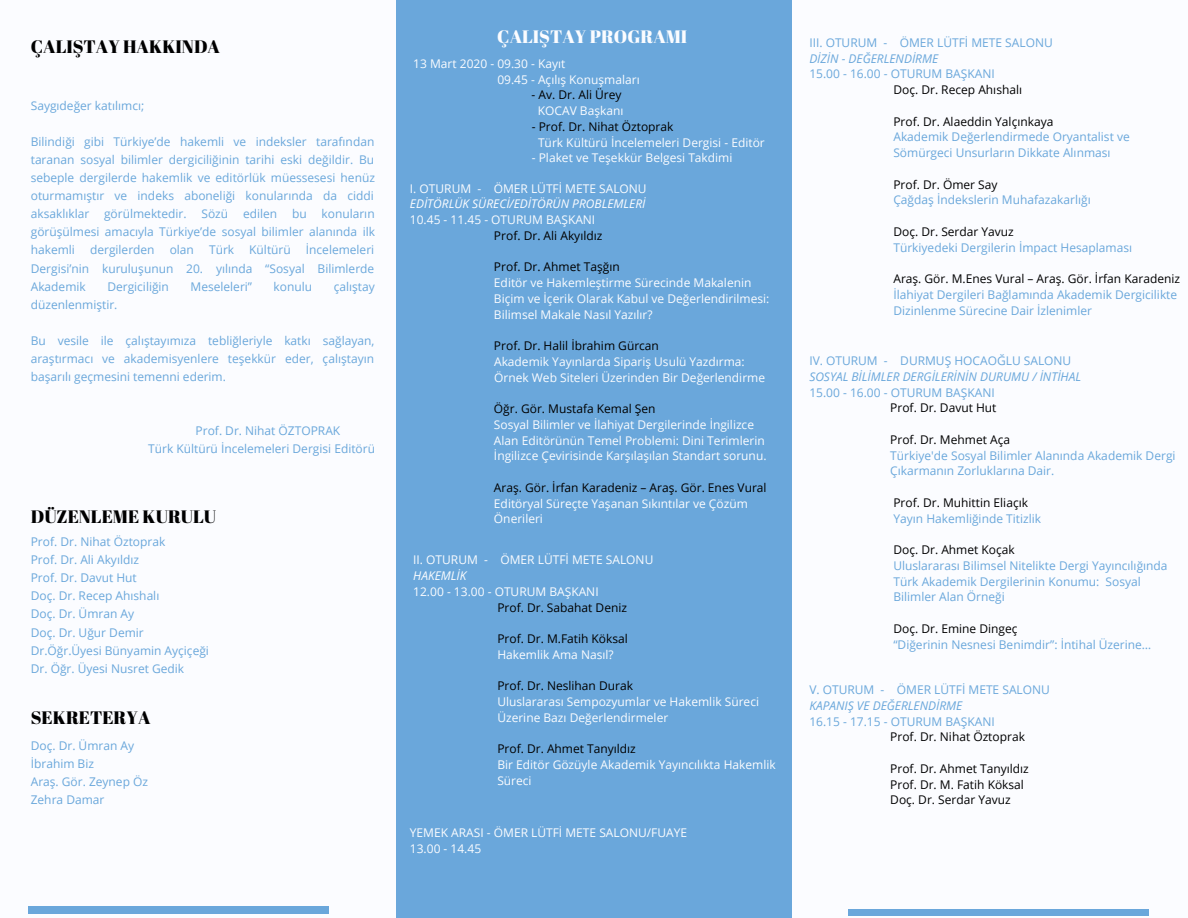
<style>
.page{position:relative;width:1188px;height:918px;background:#fbfcff}
.page>*{position:absolute;margin:0;border:0;box-sizing:border-box;transform-origin:0 0}
.t1{font:18px "Abril Fatface";color:#000}
.t2{font:18px "Abril Fatface";color:#fbfcff}
.t3{font:12px/18.1px "Open Sans";color:#6aa7db}
.t4{font:12px/15.8px "Open Sans";color:#fbfcff}
.t5{font:12px/15.8px "Open Sans";color:#000}
.t6{font:italic 12px "Open Sans";color:#6aa7db}
.t7{font:italic 12px "Open Sans";color:#fbfcff}
</style>
<div class="page">
<div style="left:396px;top:0;width:396px;height:918px;background:#6aa7db"></div>
<div style="left:29px;top:906px;width:300px;height:8px;background:#6aa7db"></div>
<div style="left:848px;top:910px;width:301px;height:6px;background:#6aa7db"></div>
<h1 class="t1" style="left:31px;top:34px;width:191px">ÇALIŞTAY HAKKINDA</h1>
<p class="t3" style="left:31px;top:96px;width:115px">Saygıdeğer katılımcı;</p>
<p class="t3" style="left:31px;top:132px;width:346px;text-align:justify">Bilindiği gibi Türkiye’de hakemli ve indeksler tarafından taranan sosyal bilimler dergiciliğinin tarihi eski değildir. Bu sebeple dergilerde hakemlik ve editörlük müessesesi henüz oturmamıştır ve indeks aboneliği konularında da ciddi aksaklıklar görülmektedir. Sözü edilen bu konuların görüşülmesi amacıyla Türkiye’de sosyal bilimler alanında ilk hakemli</p>
<p class="t3" style="left:31px;top:241px;width:345px;text-align:justify;text-indent:275px">İncelemeleri Dergisi’nin kuruluşunun 20. yılında “Sosyal Bilimlerde Akademik</p>
<p class="t3" style="left:90px;top:241px;width:66px">dergilerden</p>
<p class="t3" style="left:170px;top:241px;width:26px">olan</p>
<p class="t3" style="left:209px;top:241px;width:27px">Türk</p>
<p class="t3" style="left:249px;top:241px;width:43px">Kültürü</p>
<p class="t3" style="left:107px;top:277px;width:63px">Dergiciliğin</p>
<p class="t3" style="left:191px;top:277px;width:63px">Meseleleri”</p>
<p class="t3" style="left:274px;top:277px;width:40px">konulu</p>
<p class="t3" style="left:334px;top:277px;width:43px">çalıştay</p>
<p class="t3" style="left:31px;top:295px;width:88px">düzenlenmiştir.</p>
<p class="t3" style="left:31px;top:331px;width:345px;text-align:justify">Bu vesile ile çalıştayımıza tebliğleriyle katkı sağlayan, araştırmacı ve akademisyenlere teşekkür eder, çalıştayın başarılı geçmesini temenni ederim.</p>
<p class="t3" style="left:148px;top:422px;width:228px;text-indent:47px">Prof. Dr. Nihat ÖZTOPRAK<br>Türk Kültürü İncelemeleri Dergisi Editörü</p>
<h1 class="t1" style="left:31px;top:504px;width:187px">DÜZENLEME KURULU</h1>
<p class="t3" style="left:31px;top:532px;width:180px">Prof. Dr. Nihat Öztoprak<br>Prof. Dr. Ali Akyıldız<br>Prof. Dr. Davut Hut<br>Doç. Dr. Recep Ahıshalı<br>Doç. Dr. Ümran Ay<br>Doç. Dr. Uğur Demir<br>Dr.Öğr.Üyesi Bünyamin Ayçiçeği<br>Dr. Öğr. Üyesi Nusret Gedik</p>
<h1 class="t1" style="left:31px;top:705px;width:121px">SEKRETERYA</h1>
<p class="t3" style="left:31px;top:736px;width:119px">Doç. Dr. Ümran Ay<br>İbrahim Biz<br>Araş. Gör. Zeynep Öz<br>Zehra Damar</p>
<h1 class="t2" style="left:497px;top:24px;width:192px">ÇALIŞTAY PROGRAMI</h1>
<p class="t4" style="left:497px;top:55px;width:144px;text-indent:-84px">13 Mart 2020 - 09.30 - Kayıt<br>09.45 - Açılış Konuşmaları</p>
<p class="t5" style="left:532px;top:87px;width:91px">- Av. Dr. Ali Ürey</p>
<p class="t4" style="left:538px;top:103px;width:87px">KOCAV Başkanı</p>
<p class="t5" style="left:532px;top:118px;width:143px">- Prof. Dr. Nihat Öztoprak</p>
<p class="t4" style="left:538px;top:134px;width:228px">Türk Kültürü İncelemeleri Dergisi - Editör</p>
<p class="t4" style="left:532px;top:150px;width:202px">- Plaket ve Teşekkür Belgesi Takdimi</p>
<p class="t4" style="left:410px;top:180px;width:238px">I. OTURUM - ÖMER LÜTFİ METE SALONU</p>
<p class="t7" style="left:410px;top:196px;width:237px">EDİTÖRLÜK SÜRECİ/EDİTÖRÜN PROBLEMLERİ</p>
<p class="t4" style="left:410px;top:212px;width:187px">10.45 - 11.45 - OTURUM BAŞKANI</p>
<p class="t5" style="left:494px;top:227px;width:110px">Prof. Dr. Ali Akyıldız</p>
<p class="t5" style="left:494px;top:259px;width:127px">Prof. Dr. Ahmet Taşğın</p>
<p class="t4" style="left:494px;top:275px;width:277px">Editör ve Hakemleştirme Sürecinde Makalenin<br>Biçim ve İçerik Olarak Kabul ve Değerlendirilmesi:<br>Bilimsel Makale Nasıl Yazılır?</p>
<p class="t5" style="left:494px;top:338px;width:166px">Prof. Dr. Halil İbrahim Gürcan</p>
<p class="t4" style="left:494px;top:353px;width:273px">Akademik Yayınlarda Sipariş Usulü Yazdırma:<br>Örnek Web Siteleri Üzerinden Bir Değerlendirme</p>
<p class="t5" style="left:494px;top:401px;width:163px">Öğr. Gör. Mustafa Kemal Şen</p>
<p class="t4" style="left:494px;top:416px;width:274px">Sosyal Bilimler ve İlahiyat Dergilerinde İngilizce<br>Alan Editörünün Temel Problemi: Dini Terimlerin<br>İngilizce Çevirisinde Karşılaşılan Standart sorunu.</p>
<p class="t5" style="left:494px;top:479px;width:274px">Araş. Gör. İrfan Karadeniz – Araş. Gör. Enes Vural</p>
<p class="t4" style="left:494px;top:495px;width:255px">Editöryal Süreçte Yaşanan Sıkıntılar ve Çözüm<br>Önerileri</p>
<p class="t4" style="left:413px;top:552px;width:242px">II. OTURUM - ÖMER LÜTFİ METE SALONU</p>
<p class="t7" style="left:413px;top:567px;width:55px">HAKEMLİK</p>
<p class="t4" style="left:413px;top:583px;width:187px">12.00 - 13.00 - OTURUM BAŞKANI</p>
<p class="t5" style="left:497px;top:599px;width:131px">Prof. Dr. Sabahat Deniz</p>
<p class="t5" style="left:497px;top:631px;width:132px">Prof. Dr. M.Fatih Köksal</p>
<p class="t4" style="left:497px;top:646px;width:118px">Hakemlik Ama Nasıl?</p>
<p class="t5" style="left:497px;top:678px;width:137px">Prof. Dr. Neslihan Durak</p>
<p class="t4" style="left:497px;top:694px;width:263px">Uluslararası Sempozyumlar ve Hakemlik Süreci<br>Üzerine Bazı Değerlendirmeler</p>
<p class="t5" style="left:497px;top:741px;width:140px">Prof. Dr. Ahmet Tanyıldız</p>
<p class="t4" style="left:497px;top:757px;width:280px">Bir Editör Gözüyle Akademik Yayıncılıkta Hakemlik<br>Süreci</p>
<p class="t4" style="left:410px;top:825px;width:279px">YEMEK ARASI - ÖMER LÜTFİ METE SALONU/FUAYE<br>13.00 - 14.45</p>
<p class="t3" style="left:809px;top:33px;width:245px">III. OTURUM - ÖMER LÜTFİ METE SALONU</p>
<p class="t6" style="left:809px;top:50px;width:130px">DİZİN - DEĞERLENDİRME</p>
<p class="t3" style="left:809px;top:65px;width:187px">15.00 - 16.00 - OTURUM BAŞKANI</p>
<p class="t5" style="left:893px;top:82px;width:130px">Doç. Dr. Recep Ahıshalı</p>
<p class="t5" style="left:893px;top:113px;width:162px">Prof. Dr. Alaeddin Yalçınkaya</p>
<p class="t3" style="left:893px;top:129px;width:238px;line-height:15.8px">Akademik Değerlendirmede Oryantalist ve<br>Sömürgeci Unsurların Dikkate Alınması</p>
<p class="t5" style="left:893px;top:176px;width:106px">Prof. Dr. Ömer Say</p>
<p class="t3" style="left:893px;top:191px;width:199px">Çağdaş İndekslerin Muhafazakarlığı</p>
<p class="t5" style="left:893px;top:223px;width:122px">Doç. Dr. Serdar Yavuz</p>
<p class="t3" style="left:893px;top:238px;width:240px">Türkiyedeki Dergilerin İmpact Hesaplaması</p>
<p class="t5" style="left:893px;top:271px;width:288px">Araş. Gör. M.Enes Vural – Araş. Gör. İrfan Karadeniz</p>
<p class="t3" style="left:893px;top:286px;width:285px;line-height:15.8px">İlahiyat Dergileri Bağlamında Akademik Dergicilikte<br>Dizinlenme Sürecine Dair İzlenimler</p>
<p class="t3" style="left:809px;top:351px;width:264px">IV. OTURUM - DURMUŞ HOCAOĞLU SALONU</p>
<p class="t6" style="left:809px;top:368px;width:273px">SOSYAL BİLİMLER DERGİLERİNİN DURUMU / İNTİHAL</p>
<p class="t3" style="left:809px;top:383px;width:187px">15.00 - 16.00 - OTURUM BAŞKANI</p>
<p class="t5" style="left:890px;top:400px;width:108px">Prof. Dr. Davut Hut</p>
<p class="t5" style="left:890px;top:431px;width:121px">Prof. Dr. Mehmet Aça</p>
<p class="t3" style="left:890px;top:447px;width:287px;line-height:15.8px">Türkiye'de Sosyal Bilimler Alanında Akademik Dergi<br>Çıkarmanın Zorluklarına Dair.</p>
<p class="t5" style="left:893px;top:494px;width:136px">Prof. Dr. Muhittin Eliaçık</p>
<p class="t3" style="left:893px;top:509px;width:149px">Yayın Hakemliğinde Titizlik</p>
<p class="t5" style="left:893px;top:542px;width:123px">Doç. Dr. Ahmet Koçak</p>
<p class="t3" style="left:893px;top:557px;width:276px;line-height:15.8px">Uluslararası Bilimsel Nitelikte Dergi Yayıncılığında<br>Türk Akademik Dergilerinin Konumu: Sosyal<br>Bilimler Alan Örneği</p>
<p class="t5" style="left:894px;top:620px;width:126px">Doç. Dr. Emine Dingeç</p>
<p class="t3" style="left:893px;top:635px;width:259px">“Diğerinin Nesnesi Benimdir”: İntihal Üzerine…</p>
<p class="t3" style="left:809px;top:680px;width:242px">V. OTURUM - ÖMER LÜTFİ METE SALONU</p>
<p class="t6" style="left:809px;top:697px;width:155px">KAPANIŞ VE DEĞERLENDİRME</p>
<p class="t3" style="left:809px;top:712px;width:187px">16.15 - 17.15 - OTURUM BAŞKANI</p>
<p class="t5" style="left:890px;top:729px;width:136px">Prof. Dr. Nihat Öztoprak</p>
<p class="t5" style="left:890px;top:760px;width:140px">Prof. Dr. Ahmet Tanyıldız<br>Prof. Dr. M. Fatih Köksal<br>Doç. Dr. Serdar Yavuz</p>
</div>
